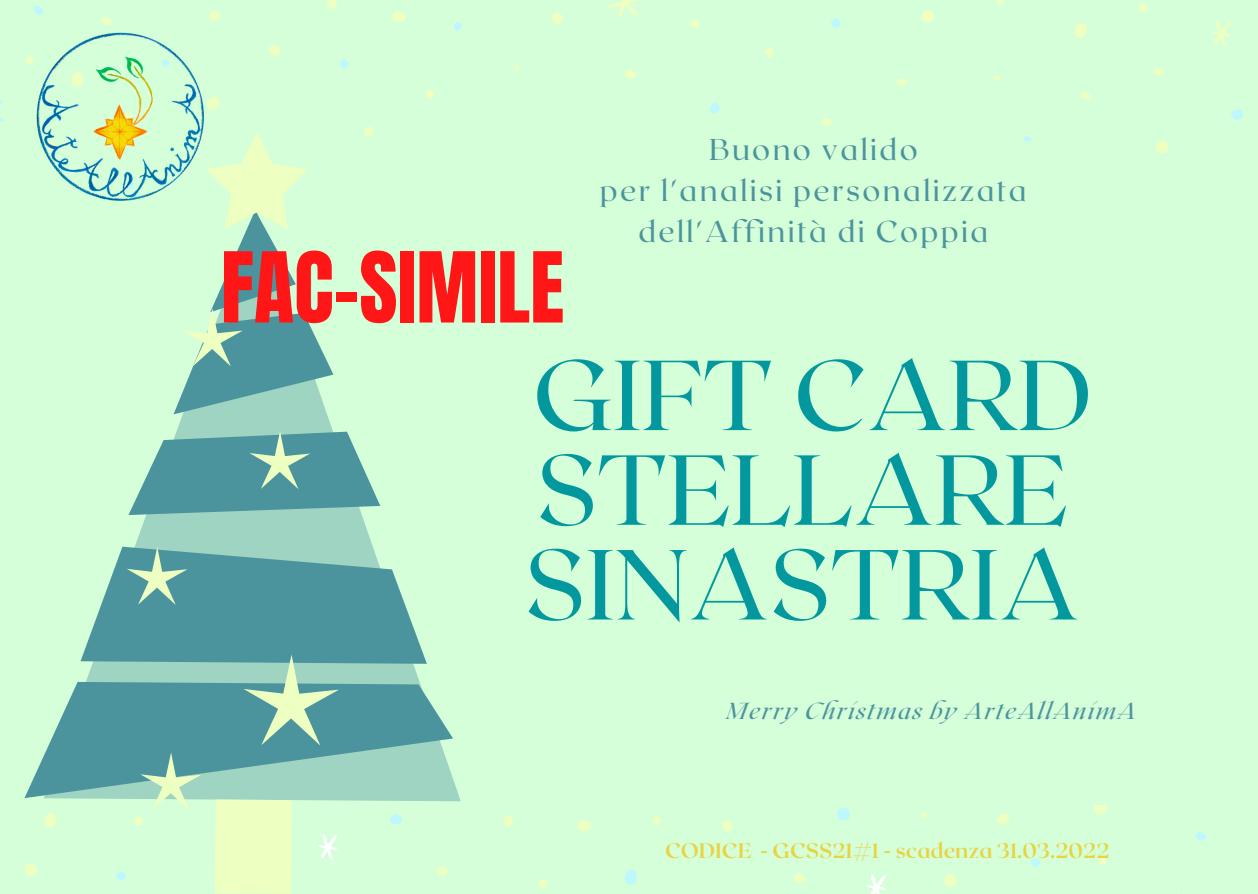
<style>
.page{position:relative;width:1258px;height:894px;background:#fff}
.page>*{position:absolute;margin:0;border:0;box-sizing:border-box;transform-origin:0 0}
.t1{font:99px/94.5px "Roxborough CF";letter-spacing:.01em;color:#03989e}
.t2{font:83.1px "Anton";color:#ff1616}
.t3{font:30px "Roxborough CF";letter-spacing:.08em;color:#4c949d}
.t4{font:italic 23.1px "Roxborough CF";letter-spacing:.08em;color:#4c949d}
.t5{font:700 21px "Roxborough CF";color:#e9d341}
</style>
<div class="page">
<div style="left:0;top:0;width:1258px;height:893px;background:#d5ffd9"></div>
<svg style="left:268px;top:45px;width:12px;height:11px"></svg>
<svg style="left:392px;top:11px;width:14px;height:12px"></svg>
<svg style="left:364px;top:127px;width:10px;height:10px"></svg>
<svg style="left:1074px;top:23px;width:13px;height:15px"></svg>
<svg style="left:994px;top:75px;width:6px;height:6px"></svg>
<svg style="left:625px;top:69px;width:11px;height:10px"></svg>
<svg style="left:552px;top:12px;width:11px;height:12px"></svg>
<svg style="left:426px;top:90px;width:8px;height:8px"></svg>
<svg style="left:515px;top:65px;width:5px;height:6px"></svg>
<svg style="left:209px;top:11px;width:12px;height:10px"></svg>
<svg style="left:102px;top:16px;width:11px;height:7px"></svg>
<svg style="left:216px;top:97px;width:4px;height:12px"></svg>
<svg style="left:327px;top:0;width:10px;height:9px"></svg>
<svg style="left:690px;top:20px;width:9px;height:8px"></svg>
<svg style="left:1081px;top:91px;width:10px;height:8px"></svg>
<svg style="left:921px;top:10px;width:13px;height:13px"></svg>
<svg style="left:997px;top:0;width:7px;height:5px"></svg>
<svg style="left:897px;top:78px;width:9px;height:8px"></svg>
<svg style="left:1156px;top:141px;width:13px;height:12px"></svg>
<svg style="left:1138px;top:3px;width:10px;height:9px"></svg>
<svg style="left:822px;top:118px;width:9px;height:8px"></svg>
<div style="left:765px;top:48px;width:8px;height:10px;background:#eeffc2;border-radius:4px"></div>
<svg style="left:1153px;top:68px;width:11px;height:8px"></svg>
<svg style="left:607px;top:0;width:32px;height:17px"></svg>
<svg style="left:1212px;top:21px;width:19px;height:25px"></svg>
<svg style="left:1231px;top:109px;width:12px;height:11px"></svg>
<svg style="left:340px;top:59px;width:9px;height:9px"></svg>
<svg style="left:454px;top:22px;width:8px;height:9px"></svg>
<svg style="left:34px;top:6px;width:9px;height:9px"></svg>
<svg style="left:831px;top:19px;width:10px;height:9px"></svg>
<svg style="left:710px;top:102px;width:10px;height:11px"></svg>
<svg style="left:1024px;top:136px;width:7px;height:6px"></svg>
<svg style="left:0;top:99px;width:4px;height:23px"></svg>
<svg style="left:722px;top:820px;width:11px;height:11px"></svg>
<svg style="left:997px;top:814px;width:13px;height:9px"></svg>
<svg style="left:1094px;top:805px;width:13px;height:9px"></svg>
<svg style="left:944px;top:874px;width:13px;height:12px"></svg>
<svg style="left:1098px;top:856px;width:8px;height:8px"></svg>
<svg style="left:436px;top:866px;width:12px;height:9px"></svg>
<svg style="left:578px;top:820px;width:13px;height:10px"></svg>
<svg style="left:794px;top:873px;width:11px;height:9px"></svg>
<svg style="left:539px;top:880px;width:8px;height:8px"></svg>
<svg style="left:921px;top:812px;width:6px;height:6px"></svg>
<svg style="left:653px;top:816px;width:8px;height:9px"></svg>
<svg style="left:134px;top:816px;width:9px;height:9px"></svg>
<svg style="left:44px;top:813px;width:13px;height:15px"></svg>
<svg style="left:503px;top:815px;width:11px;height:11px"></svg>
<svg style="left:25px;top:863px;width:12px;height:12px"></svg>
<svg style="left:867px;top:875px;width:20px;height:18px"></svg>
<svg style="left:318px;top:834px;width:20px;height:26px"></svg>
<svg style="left:624px;top:869px;width:13px;height:15px"></svg>
<svg style="left:116px;top:872px;width:10px;height:8px"></svg>
<svg style="left:1196px;top:832px;width:10px;height:8px"></svg>
<svg style="left:1031px;top:858px;width:9px;height:9px"></svg>
<svg style="left:837px;top:808px;width:13px;height:13px"></svg>
<svg style="left:390px;top:814px;width:13px;height:10px"></svg>
<svg style="left:44px;top:374px;width:417px;height:427px"></svg>
<svg style="left:25px;top:681px;width:428px;height:116px"></svg>
<div style="left:215px;top:799px;width:77px;height:94px;background:#eeffc2"></div>
<svg style="left:174px;top:132px;width:159px;height:282px"></svg>
<svg style="left:81px;top:546px;width:346px;height:199px;background:#69aaa8"></svg>
<svg style="left:128px;top:431px;width:252px;height:84px;background:#6dadaa"></svg>
<svg style="left:140px;top:752px;width:61px;height:58px"></svg>
<img style="left:25px;top:23px;width:191px;height:191px">
<p class="t2" style="left:221px;top:228px;width:345px">FAC-SIMILE</p>
<p class="t3" style="left:709px;top:130px;width:210px">Buono valido</p>
<p class="t3" style="left:600px;top:171px;width:428px">per l'analisi personalizzata</p>
<p class="t3" style="left:638px;top:211px;width:351px">dell'Affinità di Coppia</p>
<p class="t1" style="left:533px;top:343px;width:560px">GIFT CARD<br>STELLARE</p>
<p class="t1" style="left:525px;top:532px;width:556px">SINASTRIA</p>
<p class="t4" style="left:726px;top:696px;width:411px">Merry Christmas by ArteAllAnimA</p>
<p class="t5" style="left:665px;top:836px;width:446px">CODICE - GCSS21#1 - scadenza 31.03.2022</p>
</div>
